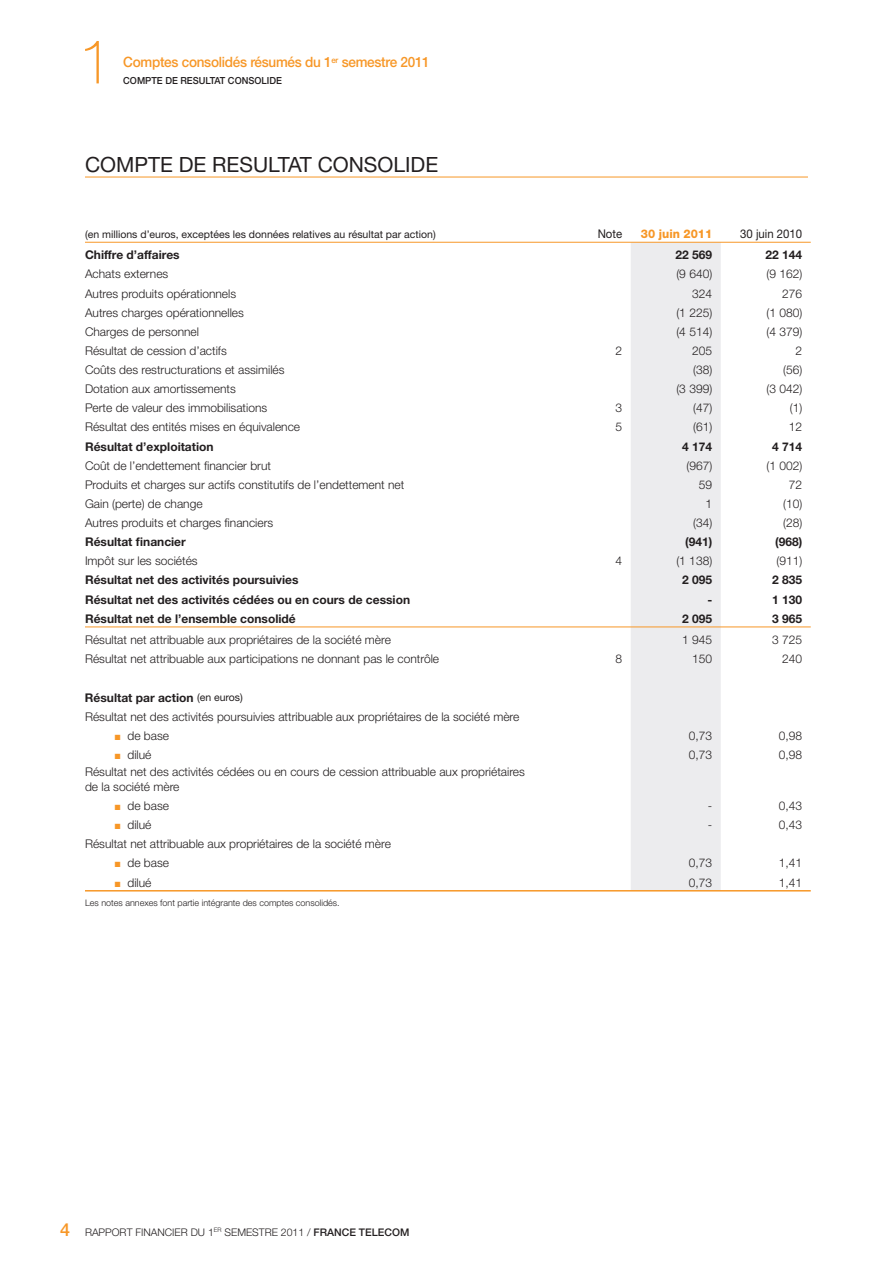
<style>
.page{position:relative;width:893px;height:1263px;background:#fff}
.page>*{position:absolute;margin:0;border:0;box-sizing:border-box;transform-origin:0 0}
.t1{font:100 61.5px "Helvetica Neue LT Std";color:#f79727}
.t2{font:21px "Helvetica Neue LT Std";color:#231f20}
.t3{font:500 18px "Helvetica Neue LT Std";color:#f79727}
.t4{font:500 14.25px "Helvetica Neue LT Std";letter-spacing:-.02em;color:#f79727;scale:.95 1}
.t5{font:300 12px/19px "Helvetica Neue LT Std";color:#231f20}
.t6{font:700 12px "Helvetica Neue LT Std";color:#231f20}
.t7{font:12px "Helvetica Neue LT Std";color:#231f20;scale:.95 1}
.t8{font:800 12px "Helvetica Neue LT Std";color:#f79727;scale:.95 1}
.t9{font:10.5px "Helvetica Neue LT Std";color:#231f20}
.t10{font:300 10.5px "Helvetica Neue LT Std";color:#231f20}
.t11{font:500 9.75px "Helvetica Neue LT Std";color:#231f20;scale:.95 1}
.t12{font:300 9px "Helvetica Neue LT Std";color:#231f20}
.s1{font-weight:700}
.s2{font-weight:400;font-size:10.5px}
.s3{color:#f79727}
.s4{font-weight:500}
</style>
<div class="page">
<hr style="left:85px;top:177px;width:723px;height:1px;background:#f79727">
<div style="left:631px;top:243px;width:90px;height:647px;background:#ececee"></div>
<hr style="left:85px;top:242px;width:726px;height:1px;background:#f79727">
<hr style="left:85px;top:627px;width:726px;height:1px;background:#f79727">
<hr style="left:85px;top:890px;width:726px;height:2px;background:#f79727">
<h1 class="t1" style="left:78px;top:39px;width:36px">1</h1>
<p class="t4" style="left:123px;top:57px;width:324px">Comptes consolidés résumés du 1<sup>er</sup> semestre 2011</p>
<p class="t11" style="left:123px;top:77px;width:168px">COMPTE DE RESULTAT CONSOLIDE</p>
<h2 class="t2" style="left:85px;top:157px;width:355px">COMPTE DE RESULTAT CONSOLIDE</h2>
<p class="t9" style="left:85px;top:230px;width:352px">(en millions d’euros, exceptées les données relatives au résultat par action)</p>
<p class="t7" style="left:598px;top:229px;width:27px">Note</p>
<p class="t8" style="left:641px;top:229px;width:77px">30 juin 2011</p>
<p class="t7" style="left:740px;top:229px;width:67px">30 juin 2010</p>
<p class="t6" style="left:85px;top:251px;width:96px">Chiffre d’affaires</p>
<p class="t6" style="left:675px;top:251px;width:38px">22 569</p>
<p class="t6" style="left:765px;top:251px;width:38px">22 144</p>
<p class="t5" style="left:85px;top:266px;width:85px">Achats externes</p>
<p class="t5" style="left:676px;top:266px;width:37px">(9 640)</p>
<p class="t5" style="left:766px;top:266px;width:37px">(9 162)</p>
<p class="t5" style="left:85px;top:285px;width:153px">Autres produits opérationnels</p>
<p class="t5" style="left:692px;top:285px;width:22px">324</p>
<p class="t5" style="left:782px;top:285px;width:22px">276</p>
<p class="t5" style="left:85px;top:304px;width:160px">Autres charges opérationnelles</p>
<p class="t5" style="left:676px;top:304px;width:37px">(1 225)</p>
<p class="t5" style="left:766px;top:304px;width:37px">(1 080)</p>
<p class="t5" style="left:85px;top:323px;width:116px">Charges de personnel</p>
<p class="t5" style="left:676px;top:323px;width:37px">(4 514)</p>
<p class="t5" style="left:766px;top:323px;width:37px">(4 379)</p>
<p class="t5" style="left:85px;top:342px;width:143px">Résultat de cession d’actifs</p>
<p class="t5" style="left:615px;top:342px;width:8px">2</p>
<p class="t5" style="left:692px;top:342px;width:22px">205</p>
<p class="t5" style="left:795px;top:342px;width:8px">2</p>
<p class="t5" style="left:85px;top:362px;width:201px">Coûts des restructurations et assimilés</p>
<p class="t5" style="left:693px;top:362px;width:21px">(38)</p>
<p class="t5" style="left:783px;top:362px;width:21px">(56)</p>
<p class="t5" style="left:85px;top:381px;width:152px">Dotation aux amortissements</p>
<p class="t5" style="left:676px;top:381px;width:37px">(3 399)</p>
<p class="t5" style="left:766px;top:381px;width:37px">(3 042)</p>
<p class="t5" style="left:85px;top:400px;width:184px">Perte de valeur des immobilisations</p>
<p class="t5" style="left:615px;top:400px;width:8px">3</p>
<p class="t5" style="left:693px;top:400px;width:21px">(47)</p>
<p class="t5" style="left:790px;top:400px;width:14px">(1)</p>
<p class="t5" style="left:85px;top:419px;width:217px">Résultat des entités mises en équivalence</p>
<p class="t5" style="left:615px;top:419px;width:8px">5</p>
<p class="t5" style="left:693px;top:419px;width:21px">(61)</p>
<p class="t5" style="left:789px;top:419px;width:15px">12</p>
<p class="t6" style="left:85px;top:442px;width:130px">Résultat d’exploitation</p>
<p class="t6" style="left:682px;top:442px;width:32px">4 174</p>
<p class="t6" style="left:772px;top:442px;width:32px">4 714</p>
<p class="t5" style="left:85px;top:457px;width:188px">Coût de l’endettement financier brut</p>
<p class="t5" style="left:686px;top:457px;width:27px">(967)</p>
<p class="t5" style="left:766px;top:457px;width:37px">(1 002)</p>
<p class="t5" style="left:85px;top:476px;width:321px">Produits et charges sur actifs constitutifs de l’endettement net</p>
<p class="t5" style="left:699px;top:476px;width:15px">59</p>
<p class="t5" style="left:789px;top:476px;width:15px">72</p>
<p class="t5" style="left:85px;top:495px;width:119px">Gain (perte) de change</p>
<p class="t5" style="left:705px;top:495px;width:8px">1</p>
<p class="t5" style="left:783px;top:495px;width:21px">(10)</p>
<p class="t5" style="left:85px;top:515px;width:190px">Autres produits et charges financiers</p>
<p class="t5" style="left:693px;top:515px;width:21px">(34)</p>
<p class="t5" style="left:783px;top:515px;width:21px">(28)</p>
<p class="t6" style="left:85px;top:538px;width:102px">Résultat financier</p>
<p class="t6" style="left:685px;top:538px;width:29px">(941)</p>
<p class="t6" style="left:775px;top:538px;width:29px">(968)</p>
<p class="t5" style="left:85px;top:553px;width:114px">Impôt sur les sociétés</p>
<p class="t5" style="left:615px;top:553px;width:8px">4</p>
<p class="t5" style="left:676px;top:553px;width:37px">(1 138)</p>
<p class="t5" style="left:776px;top:553px;width:27px">(911)</p>
<p class="t6" style="left:85px;top:576px;width:215px">Résultat net des activités poursuivies</p>
<p class="t6" style="left:682px;top:576px;width:32px">2 095</p>
<p class="t6" style="left:772px;top:576px;width:32px">2 835</p>
<p class="t6" style="left:85px;top:595px;width:327px">Résultat net des activités cédées ou en cours de cession</p>
<p class="t6" style="left:707px;top:595px;width:6px">-</p>
<p class="t6" style="left:772px;top:595px;width:32px">1 130</p>
<p class="t6" style="left:85px;top:614px;width:212px">Résultat net de l’ensemble consolidé</p>
<p class="t6" style="left:682px;top:614px;width:32px">2 095</p>
<p class="t6" style="left:772px;top:614px;width:32px">3 965</p>
<p class="t5" style="left:85px;top:631px;width:307px">Résultat net attribuable aux propriétaires de la société mère</p>
<p class="t5" style="left:682px;top:631px;width:32px">1 945</p>
<p class="t5" style="left:772px;top:631px;width:32px">3 725</p>
<p class="t5" style="left:85px;top:651px;width:356px">Résultat net attribuable aux participations ne donnant pas le contrôle</p>
<p class="t5" style="left:615px;top:651px;width:8px">8</p>
<p class="t5" style="left:692px;top:651px;width:22px">150</p>
<p class="t5" style="left:782px;top:651px;width:22px">240</p>
<p class="t5" style="left:85px;top:689px;width:436px"><span class="s1">Résultat par action</span> <span class="s2">(en euros)<br></span>Résultat net des activités poursuivies attribuable aux propriétaires de la société mère</p>
<p class="t5" style="left:115px;top:727px;width:56px"><span class="s3">■</span> de base</p>
<p class="t5" style="left:689px;top:727px;width:25px">0,73</p>
<p class="t5" style="left:779px;top:727px;width:25px">0,98</p>
<p class="t5" style="left:115px;top:746px;width:38px"><span class="s3">■</span> dilué</p>
<p class="t5" style="left:689px;top:746px;width:25px">0,73</p>
<p class="t5" style="left:779px;top:746px;width:25px">0,98</p>
<p class="t5" style="left:85px;top:765px;width:441px;line-height:15px">Résultat net des activités cédées ou en cours de cession attribuable aux propriétaires de la société mère</p>
<p class="t5" style="left:115px;top:797px;width:56px"><span class="s3">■</span> de base</p>
<p class="t5" style="left:708px;top:797px;width:6px">-</p>
<p class="t5" style="left:779px;top:797px;width:25px">0,43</p>
<p class="t5" style="left:115px;top:817px;width:38px"><span class="s3">■</span> dilué</p>
<p class="t5" style="left:708px;top:817px;width:6px">-</p>
<p class="t5" style="left:779px;top:817px;width:25px">0,43</p>
<p class="t5" style="left:85px;top:836px;width:307px">Résultat net attribuable aux propriétaires de la société mère</p>
<p class="t5" style="left:115px;top:855px;width:56px"><span class="s3">■</span> de base</p>
<p class="t5" style="left:689px;top:855px;width:25px">0,73</p>
<p class="t5" style="left:779px;top:855px;width:25px">1,41</p>
<p class="t5" style="left:115px;top:874px;width:38px"><span class="s3">■</span> dilué</p>
<p class="t5" style="left:689px;top:874px;width:25px">0,73</p>
<p class="t5" style="left:779px;top:874px;width:25px">1,41</p>
<p class="t12" style="left:85px;top:899px;width:256px">Les notes annexes font partie intégrante des comptes consolidés.</p>
<h3 class="t3" style="left:60px;top:1223px;width:12px">4</h3>
<p class="t10" style="left:85px;top:1228px;width:326px">RAPPORT FINANCIER DU 1<sup>ER</sup> SEMESTRE 2011 / <span class="s4">FRANCE TELECOM</span></p>
</div>
